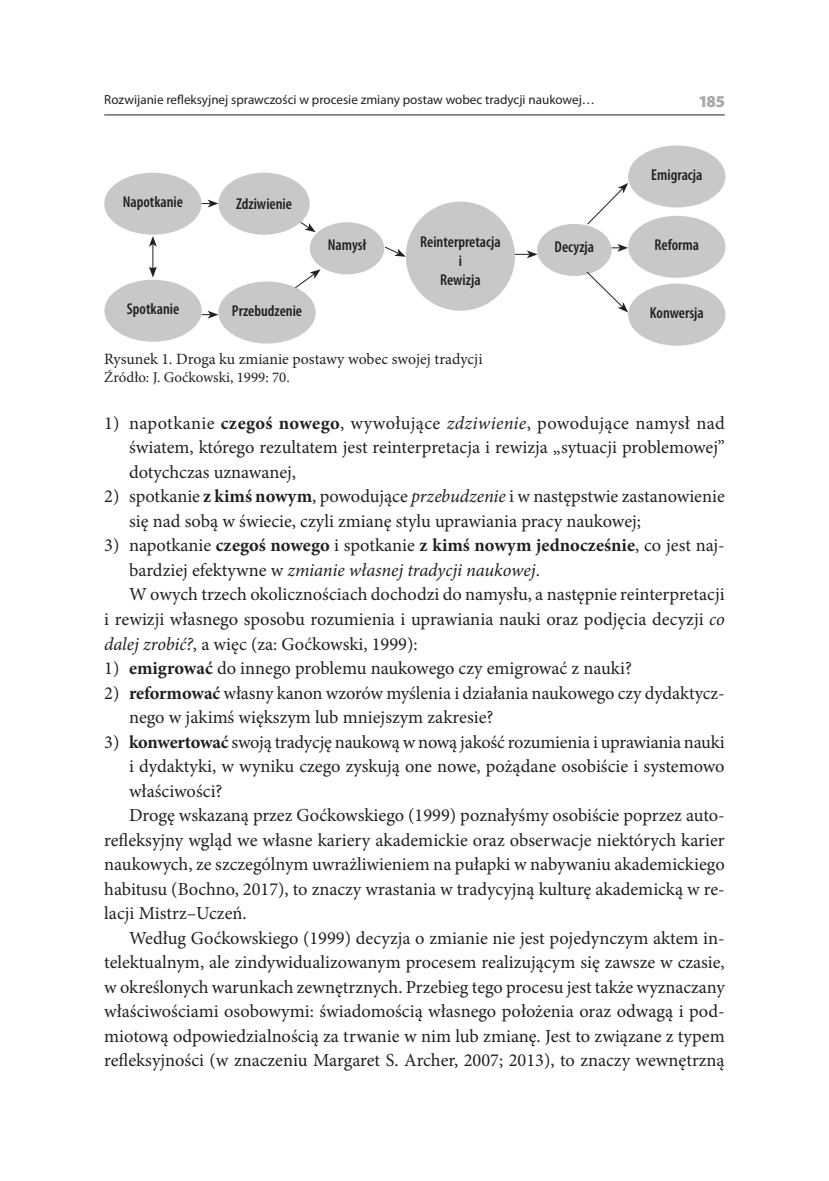
<style>
.page{position:relative;width:829px;height:1181px;background:#fff}
.page>*{position:absolute;margin:0;border:0;box-sizing:border-box;transform-origin:0 0}
.t1{font:18.38px/24.5px "Minion Pro";color:#231f20}
.t2{font:700 18.38px "Minion Pro";color:#231f20}
.t3{font:italic 18.38px "Minion Pro";letter-spacing:-.005em;color:#231f20}
.t4{font:900 16.62px "Myriad Pro";color:#a8a9ad}
.t5{font:600 condensed 15.75px/19.2px "Myriad Pro";color:#231f20;text-align:center}
.t6{font:15.75px "Minion Pro";color:#231f20}
.t7{font:14.88px "Minion Pro";color:#231f20}
.t8{font:13.12px "Myriad Pro";color:#231f20}
.s1{font-weight:700}
.s2{font-style:italic}
.s3{font-weight:400}
.s4{font-style:normal}
</style>
<div class="page">
<hr style="left:104px;top:115px;width:620px;height:1px;background:#231f20">
<div style="left:104px;top:173px;width:97px;height:62px;background:#c7c8ca;border-radius:50%"></div>
<div style="left:628px;top:145px;width:97px;height:62px;background:#c7c8ca;border-radius:50%"></div>
<div style="left:628px;top:216px;width:97px;height:62px;background:#c7c8ca;border-radius:50%"></div>
<div style="left:406px;top:202px;width:109px;height:109px;background:#c7c8ca;border-radius:50%"></div>
<div style="left:628px;top:284px;width:97px;height:62px;background:#c7c8ca;border-radius:50%"></div>
<div style="left:218px;top:281px;width:97px;height:62px;background:#c7c8ca;border-radius:50%"></div>
<div style="left:104px;top:280px;width:98px;height:62px;background:#c7c8ca;border-radius:50%"></div>
<div style="left:218px;top:173px;width:92px;height:62px;background:#c7c8ca;border-radius:50%"></div>
<div style="left:310px;top:222px;width:74px;height:52px;background:#c7c8ca;border-radius:50%"></div>
<div style="left:537px;top:224px;width:74px;height:52px;background:#c7c8ca;border-radius:50%"></div>
<svg style="left:300px;top:221px;width:15px;height:11px"></svg>
<svg style="left:384px;top:246px;width:22px;height:11px"></svg>
<svg style="left:585px;top:271px;width:43px;height:41px"></svg>
<svg style="left:201px;top:200px;width:17px;height:7px"></svg>
<svg style="left:515px;top:250px;width:22px;height:8px"></svg>
<svg style="left:149px;top:236px;width:8px;height:41px"></svg>
<svg style="left:295px;top:269px;width:25px;height:20px"></svg>
<svg style="left:201px;top:311px;width:17px;height:8px"></svg>
<svg style="left:587px;top:183px;width:41px;height:42px"></svg>
<svg style="left:611px;top:244px;width:17px;height:8px"></svg>
<p class="t8" style="left:104px;top:92px;width:492px">Rozwijanie refleksyjnej sprawczości w procesie zmiany postaw wobec tradycji naukowej…</p>
<p class="t4" style="left:699px;top:90px;width:26px">185</p>
<p class="t5" style="left:123px;top:193px;width:62px">Napotkanie</p>
<p class="t5" style="left:127px;top:300px;width:54px">Spotkanie</p>
<p class="t5" style="left:236px;top:195px;width:57px">Zdziwienie</p>
<p class="t5" style="left:420px;top:232px;width:82px">Reinterpretacja i<br>Rewizja</p>
<p class="t5" style="left:328px;top:236px;width:40px">Namysł</p>
<p class="t5" style="left:554px;top:237px;width:41px">Decyzja</p>
<p class="t5" style="left:651px;top:165px;width:53px">Emigracja</p>
<p class="t5" style="left:654px;top:236px;width:46px">Reforma</p>
<p class="t5" style="left:232px;top:301px;width:72px">Przebudzenie</p>
<p class="t5" style="left:649px;top:304px;width:55px">Konwersja</p>
<p class="t6" style="left:104px;top:348px;width:380px">Rysunek 1. Droga ku zmianie postawy wobec swojej tradycji</p>
<p class="t7" style="left:104px;top:367px;width:187px">Źródło: J. Goćkowski, 1999: 70.</p>
<p class="t1" style="left:129px;top:411px;width:597px;text-align:justify;text-indent:-25px">1) napotkanie <span class="s1">czegoś nowego</span>, wywołujące <span class="s2">zdziwienie</span>, powodujące namysł nad światem, którego rezultatem jest reinterpretacja i rewizja „sytuacji problemowej” dotychczas uznawanej,</p>
<p class="t1" style="left:129px;top:484px;width:597px;text-indent:-25px">2) spotkanie <span class="s1">z kimś nowym</span>, powodujące <span class="s2">przebudzenie</span> i w następstwie zastanowienie się nad sobą w świecie, czyli zmianę stylu uprawiania pracy naukowej;</p>
<p class="t2" style="left:104px;top:532px;width:622px"><span class="s3">3) napotkanie</span> czegoś nowego <span class="s3">i spotkanie</span> z kimś nowym jednocześnie<span class="s3">, co jest naj-</span></p>
<p class="t3" style="left:129px;top:557px;width:412px"><span class="s4">bardziej efektywne w</span> zmianie własnej tradycji naukowej<span class="s4">.</span></p>
<p class="t1" style="left:129px;top:582px;width:597px">W owych trzech okolicznościach dochodzi do namysłu, a następnie reinterpretacji</p>
<p class="t1" style="left:104px;top:607px;width:622px">i rewizji własnego sposobu rozumienia i uprawiania nauki oraz podjęcia decyzji <span class="s2">co</span></p>
<p class="t1" style="left:104px;top:631px;width:315px"><span class="s2">dalej zrobić?</span>, a więc (za: Goćkowski, 1999):</p>
<p class="t1" style="left:104px;top:656px;width:529px">1) <span class="s1">emigrować</span> do innego problemu naukowego czy emigrować z nauki?</p>
<p class="t1" style="left:129px;top:680px;width:597px;text-indent:-25px">2) <span class="s1">reformować</span> własny kanon wzorów myślenia i działania naukowego czy dydaktycz&shy;nego w jakimś większym lub mniejszym zakresie?</p>
<p class="t1" style="left:104px;top:729px;width:622px">3) <span class="s1">konwertować</span> swoją tradycję naukową w nową jakość rozumienia i uprawiania nauki</p>
<p class="t1" style="left:129px;top:754px;width:597px">i dydaktyki, w wyniku czego zyskują one nowe, pożądane osobiście i systemowo</p>
<p class="t1" style="left:129px;top:778px;width:95px">właściwości?</p>
<p class="t1" style="left:129px;top:803px;width:597px">Drogę wskazaną przez Goćkowskiego (1999) poznałyśmy osobiście poprzez auto-</p>
<p class="t1" style="left:104px;top:827px;width:622px">refleksyjny wgląd we własne kariery akademickie oraz obserwacje niektórych karier</p>
<p class="t1" style="left:104px;top:852px;width:622px">naukowych, ze szczególnym uwrażliwieniem na pułapki w nabywaniu akademickiego</p>
<p class="t1" style="left:104px;top:876px;width:622px">habitusu (Bochno, 2017), to znaczy wrastania w tradycyjną kulturę akademicką w re-</p>
<p class="t1" style="left:104px;top:901px;width:144px">lacji Mistrz–Uczeń.</p>
<p class="t1" style="left:129px;top:925px;width:597px">Według Goćkowskiego (1999) decyzja o zmianie nie jest pojedynczym aktem in-</p>
<p class="t1" style="left:104px;top:950px;width:622px">telektualnym, ale zindywidualizowanym procesem realizującym się zawsze w czasie,</p>
<p class="t1" style="left:104px;top:974px;width:622px">w określonych warunkach zewnętrznych. Przebieg tego procesu jest także wyznaczany</p>
<p class="t1" style="left:104px;top:999px;width:622px">właściwościami osobowymi: świadomością własnego położenia oraz odwagą i pod-</p>
<p class="t1" style="left:104px;top:1023px;width:622px">miotową odpowiedzialnością za trwanie w nim lub zmianę. Jest to związane z typem</p>
<p class="t1" style="left:104px;top:1048px;width:622px">refleksyjności (w znaczeniu Margaret S. Archer, 2007; 2013), to znaczy wewnętrzną</p>
</div>
